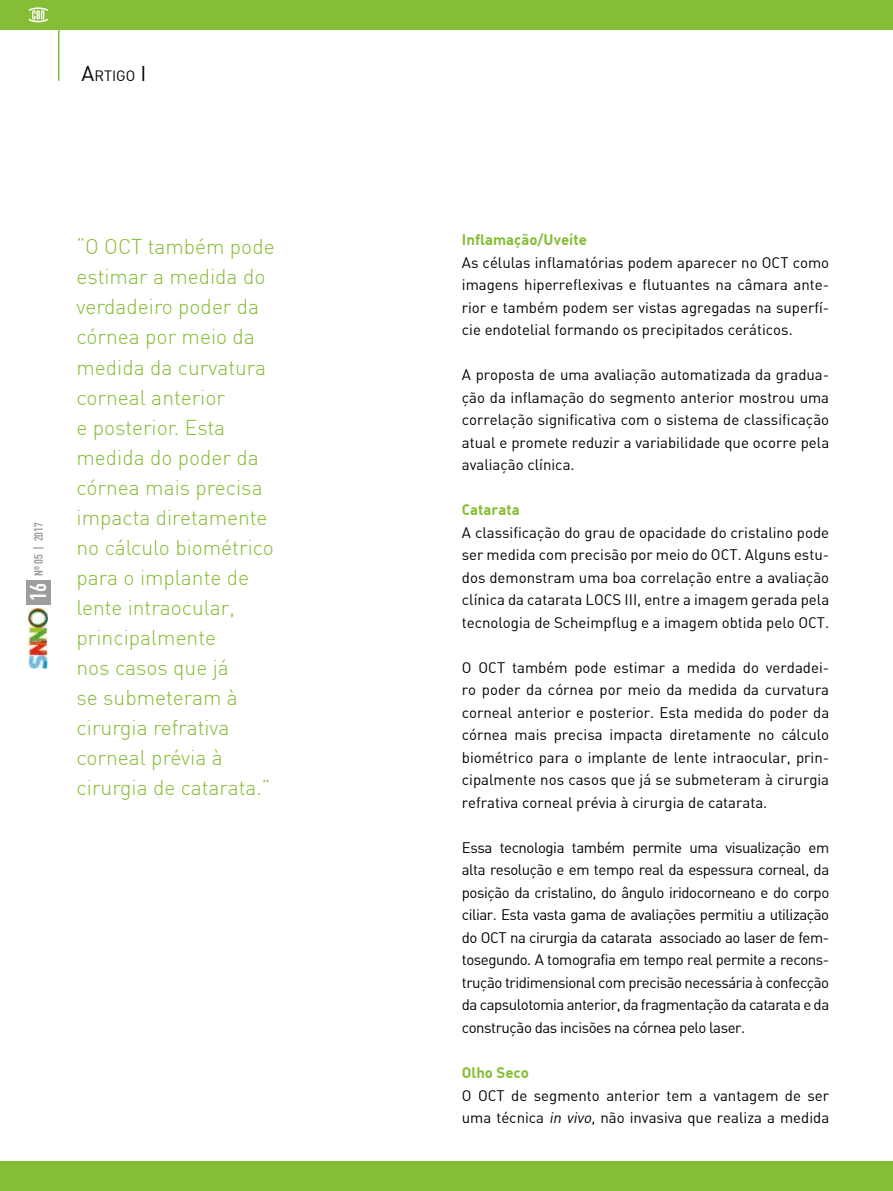
<style>
.page{position:relative;width:893px;height:1191px;background:#fff}
.page>*{position:absolute;margin:0;border:0;box-sizing:border-box;transform-origin:0 0}
.t1{font:700 22.5px "DIN Cond";color:#fff}
.t2{font:300 21px/30px "DIN";color:#86bd36}
.t3{font:15px/22.5px "DIN Alternate";color:#000;text-align:justify}
.t4{font:700 15px "DIN Alternate";color:#86bd36}
.t5{font:14.7px "DIN";color:#000}
.t6{font:700 12px "DIN Cond";color:#9d9d9c}
.s1{font-size:21px}
.s2{font-style:italic}
</style>
<div class="page">
<div style="left:26px;top:580px;width:25px;height:24px;background:#9d9d9c"></div>
<img style="left:29px;top:609px;width:19px;height:60px">
<div style="left:0;top:1161px;width:893px;height:30px;background:#86bd36"></div>
<div style="left:0;top:0;width:893px;height:30px;background:#86bd36"></div>
<hr style="left:58px;top:30px;width:2px;height:51px;background:#86bd36">
<svg style="left:29px;top:7px;width:19px;height:15px"></svg>
<p class="t5" style="left:82px;top:66px;width:62px"><span class="s1">A</span>rtigo <span class="s1">I</span></p>
<p class="t6" style="left:31px;top:576px;width:55px;rotate:-90deg">Nº 05 | 2017</p>
<h1 class="t1" style="left:25px;top:601px;width:20px;rotate:-90deg">16</h1>
<p class="t2" style="left:77px;top:232px;width:200px">“O OCT também pode estimar a medida do verdadeiro poder da córnea por meio da medida da curvatura corneal anterior<br>e posterior. Esta medida do poder da córnea mais precisa impacta diretamente no cálculo biométrico para o implante de lente intraocular, principalmente<br>nos casos que já<br>se submeteram à cirurgia refrativa corneal prévia à cirurgia de catarata.”</p>
<p class="t4" style="left:462px;top:230px;width:127px">Inflamação/Uveíte</p>
<p class="t3" style="left:462px;top:251px;width:369px">As células inflamatórias podem aparecer no OCT como imagens hiperreflexivas e flutuantes na câmara ante&shy;rior e também podem ser vistas agregadas na superfí&shy;cie endotelial formando os precipitados ceráticos.</p>
<p class="t3" style="left:462px;top:363px;width:369px">A proposta de uma avaliação automatizada da gradua&shy;ção da inflamação do segmento anterior mostrou uma correlação significativa com o sistema de classificação atual e promete reduzir a variabilidade que ocorre pela avaliação clínica.</p>
<p class="t4" style="left:462px;top:500px;width:59px">Catarata</p>
<p class="t3" style="left:462px;top:521px;width:369px">A classificação do grau de opacidade do cristalino pode ser medida com precisão por meio do OCT. Alguns estu&shy;dos demonstram uma boa correlação entre a avaliação clínica da catarata LOCS III, entre a imagem gerada pela tecnologia de Scheimpflug e a imagem obtida pelo OCT.</p>
<p class="t3" style="left:462px;top:656px;width:369px">O OCT também pode estimar a medida do verdadei&shy;ro poder da córnea por meio da medida da curvatura corneal anterior e posterior. Esta medida do poder da córnea mais precisa impacta diretamente no cálculo biométrico para o implante de lente intraocular, prin&shy;cipalmente nos casos que já se submeteram à cirurgia refrativa corneal prévia à cirurgia de catarata.</p>
<p class="t3" style="left:462px;top:836px;width:369px">Essa tecnologia também permite uma visualização em alta resolução e em tempo real da espessura corneal, da posição da cristalino, do ângulo iridocorneano e do corpo ciliar. Esta vasta gama de avaliações permitiu a utilização do OCT na cirurgia da catarata associado ao laser de fem&shy;tosegundo. A tomografia em tempo real permite a recons&shy;trução tridimensional com precisão necessária à confecção da capsulotomia anterior, da fragmentação da catarata e da construção das incisões na córnea pelo laser.</p>
<p class="t4" style="left:462px;top:1062px;width:69px">Olho Seco</p>
<p class="t3" style="left:462px;top:1083px;width:369px">O OCT de segmento anterior tem a vantagem de ser uma técnica <span class="s2">in vivo</span>, não invasiva que realiza a medida</p>
</div>
